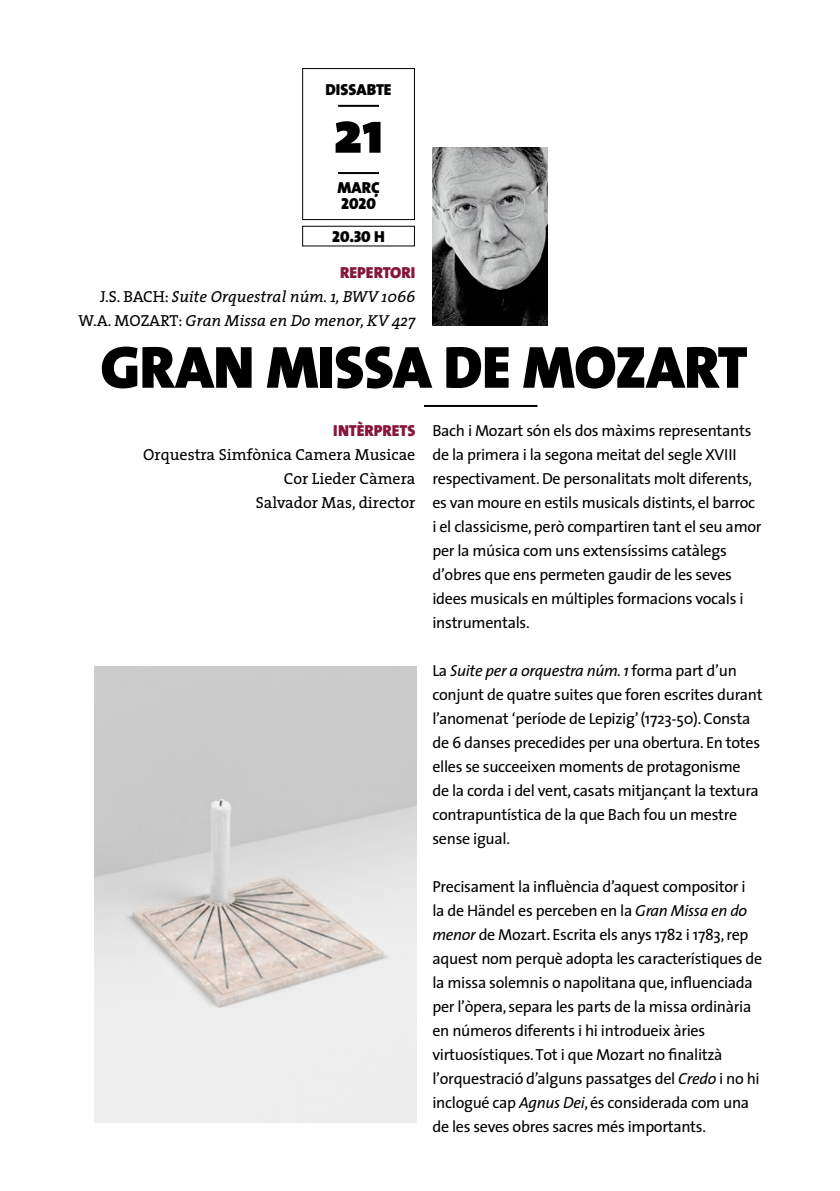
<style>
.page{position:relative;width:840px;height:1191px;background:#fff}
.page>*{position:absolute;margin:0;border:0;box-sizing:border-box;transform-origin:0 0}
.t1{font:900 60px "The Sans";letter-spacing:-.01em;color:#000}
.t2{font:16px/24px "The Sans";letter-spacing:-.02em;color:#000}
.t3{font:italic 16px/24px "The Serif";color:#000;text-align:right}
.t4{font:16px/24px "The Serif";color:#000;text-align:right}
.t5{font:16px "The Sans Black Caps";color:#861738}
.t6{font:900 16px "The Sans";color:#000}
.t7{font:16px/33.2px "The Sans Black Caps";color:#000;text-align:center}
.s1{font-style:normal}
.s2{font-style:italic}
</style>
<div class="page">
<img style="left:94px;top:666px;width:322px;height:456px">
<hr style="left:423px;top:405px;width:114px;height:2px;background:#000">
<hr style="left:338px;top:172px;width:41px;height:2px;background:#000">
<hr style="left:338px;top:105px;width:41px;height:2px;background:#000">
<div style="left:302px;top:68px;width:112px;height:152px;border:1px solid #000"></div>
<img style="left:432px;top:147px;width:115px;height:178px">
<p class="t6" style="left:325px;top:76px;width:68px">DISSABTE</p>
<h1 class="t1" style="left:333px;top:82px;width:51px">21</h1>
<p class="t6" style="left:337px;top:174px;width:44px">MARÇ</p>
<p class="t7" style="left:332px;top:187px;width:54px">2020<br>20.30 H</p>
<p class="t5" style="left:340px;top:259px;width:77px">REPERTORI</p>
<p class="t3" style="left:78px;top:284px;width:338px"><span class="s1">J.S. BACH:</span> Suite Orquestral núm. 1, BWV 1066<br><span class="s1">W.A. MOZART:</span> Gran Missa en Do menor, KV 427</p>
<h1 class="t1" style="left:100px;top:316px;width:648px">GRAN MISSA DE MOZART</h1>
<p class="t2" style="left:432px;top:418px;width:330px">Bach i Mozart són els dos màxims representants de la primera i la segona meitat del segle XVIII respectivament. De personalitats molt diferents, es van moure en estils musicals distints, el barroc i el classicisme, però compartiren tant el seu amor per la música com uns extensíssims catàlegs d’obres que ens permeten gaudir de les seves idees musicals en múltiples formacions vocals i instrumentals.</p>
<p class="t2" style="left:432px;top:658px;width:331px">La <span class="s2">Suite per a orquestra núm. 1</span> forma part d’un conjunt de quatre suites que foren escrites durant l’anomenat ‘període de Lepizig’ (1723-50). Consta de 6 danses precedides per una obertura. En totes elles se succeeixen moments de protagonisme<br>de la corda i del vent, casats mitjançant la textura contrapuntística de la que Bach fou un mestre sense igual.</p>
<p class="t2" style="left:432px;top:874px;width:331px">Precisament la influència d’aquest compositor i<br>la de Händel es perceben en la <span class="s2">Gran Missa en do menor</span> de Mozart. Escrita els anys 1782 i 1783, rep aquest nom perquè adopta les característiques de la missa solemnis o napolitana que, influenciada per l’òpera, separa les parts de la missa ordinària en números diferents i hi introdueix àries virtuosístiques. Tot i que Mozart no finalitzà l’orquestració d’alguns passatges del <span class="s2">Credo</span> i no hi inclogué cap <span class="s2">Agnus Dei</span>, és considerada com una de les seves obres sacres més importants.</p>
<p class="t5" style="left:333px;top:417px;width:84px">INTÈRPRETS</p>
<p class="t4" style="left:143px;top:442px;width:273px">Orquestra Simfònica Camera Musicae<br>Cor Lieder Càmera<br>Salvador Mas, director</p>
</div>
